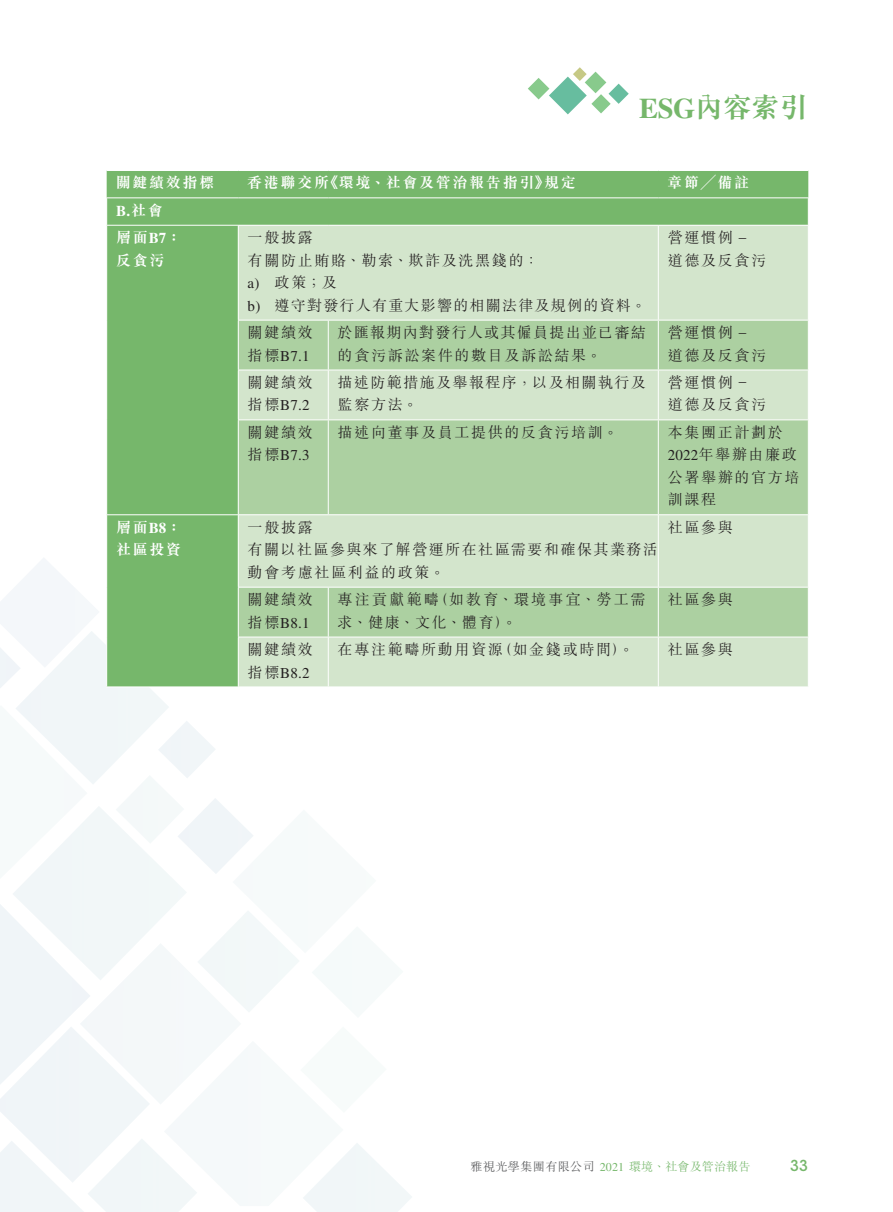
<style>
.page{position:relative;width:893px;height:1212px;background:#fff}
.page>*{position:absolute;margin:0;border:0;box-sizing:border-box;transform-origin:0 0}
.t1{font:700 28.5px "M Sung HK";color:#76b76b}
._01_Body_Text{font:300 15px/22.5px "M Sung HK";letter-spacing:.11em;color:#231f20}
._11_P0{font:300 15px/22.5px "M Sung HK";letter-spacing:.11em;color:#231f20}
._01_Body_Text-2{font:300 15px/22.5px "M Sung HK";letter-spacing:.085em;color:#231f20}
._01_Body_Text-3{font:300 15px/22.5px "M Sung HK";letter-spacing:.15em;color:#231f20}
._15_Table_Stub{font:700 15px/22.5px "M Sung HK";letter-spacing:.11em;color:#fff}
._01_Body_Text-4{font:700 15px "M Sung HK";letter-spacing:.11em;color:#fff}
._11_P0-2{font:700 15px "M Sung HK";color:#fff}
._15_Table_Stub-2{font:700 15px "Times LT Std";color:#fff}
.t2{font:500 15px "ITC Avant Garde Std";color:#76b76b}
.t3{font:300 12px "M Sung HK";letter-spacing:.035em;color:#57585a}
.s1{font-family:"Times LT Std"}
.s2{font-family:"M Sung HK"}
.s3{font-family:"Times LT Std";font-weight:400}
.s4{font-family:"Times LT Std";font-weight:400;color:#76b76b}
.s5{color:#76b76b}
</style>
<div class="page">
<svg style="left:0;top:558px;width:412px;height:654px"></svg>
<svg style="left:528px;top:67px;width:101px;height:47px"></svg>
<div style="left:107px;top:171px;width:701px;height:515px;background:#76b76b"></div>
<div style="left:239px;top:226px;width:569px;height:460px;background:#d3e5cc"></div>
<svg style="left:239px;top:321px;width:569px;height:316px;background:#bbd8b2"></svg>
<hr style="left:106px;top:197px;width:132px;height:1px;background:#fff">
<hr style="left:238px;top:197px;width:90px;height:1px;background:#fff">
<hr style="left:328px;top:197px;width:330px;height:1px;background:#fff">
<hr style="left:658px;top:197px;width:151px;height:1px;background:#fff">
<hr style="left:328px;top:320px;width:1px;height:50px;background:#fff">
<hr style="left:658px;top:320px;width:1px;height:50px;background:#fff">
<hr style="left:238px;top:370px;width:90px;height:1px;background:#fff">
<hr style="left:328px;top:370px;width:330px;height:1px;background:#fff">
<hr style="left:328px;top:370px;width:1px;height:49px;background:#fff">
<hr style="left:658px;top:370px;width:151px;height:1px;background:#fff">
<hr style="left:658px;top:370px;width:1px;height:49px;background:#fff">
<hr style="left:238px;top:419px;width:90px;height:1px;background:#fff">
<hr style="left:328px;top:419px;width:330px;height:1px;background:#fff">
<hr style="left:328px;top:420px;width:1px;height:94px;background:#fff">
<hr style="left:658px;top:419px;width:151px;height:1px;background:#fff">
<hr style="left:658px;top:420px;width:1px;height:94px;background:#fff">
<hr style="left:328px;top:587px;width:1px;height:50px;background:#fff">
<hr style="left:658px;top:587px;width:1px;height:50px;background:#fff">
<hr style="left:238px;top:637px;width:90px;height:1px;background:#fff">
<hr style="left:328px;top:637px;width:330px;height:1px;background:#fff">
<hr style="left:328px;top:637px;width:1px;height:49px;background:#fff">
<hr style="left:658px;top:637px;width:151px;height:1px;background:#fff">
<hr style="left:658px;top:637px;width:1px;height:49px;background:#fff">
<hr style="left:238px;top:686px;width:90px;height:1px;background:#fff">
<hr style="left:328px;top:686px;width:330px;height:1px;background:#fff">
<hr style="left:238px;top:320px;width:90px;height:1px;background:#fff">
<hr style="left:328px;top:320px;width:330px;height:1px;background:#fff">
<hr style="left:238px;top:226px;width:1px;height:94px;background:#fff">
<hr style="left:238px;top:320px;width:1px;height:50px;background:#fff">
<hr style="left:238px;top:370px;width:1px;height:49px;background:#fff">
<hr style="left:238px;top:420px;width:1px;height:94px;background:#fff">
<hr style="left:658px;top:226px;width:1px;height:94px;background:#fff">
<hr style="left:658px;top:320px;width:151px;height:1px;background:#fff">
<hr style="left:658px;top:514px;width:151px;height:1px;background:#fff">
<hr style="left:658px;top:587px;width:151px;height:1px;background:#fff">
<hr style="left:238px;top:514px;width:90px;height:1px;background:#fff">
<hr style="left:328px;top:514px;width:330px;height:1px;background:#fff">
<hr style="left:658px;top:515px;width:1px;height:72px;background:#fff">
<hr style="left:238px;top:587px;width:90px;height:1px;background:#fff">
<hr style="left:328px;top:587px;width:330px;height:1px;background:#fff">
<hr style="left:106px;top:514px;width:132px;height:1px;background:#fff">
<hr style="left:106px;top:515px;width:1px;height:72px;background:#fff">
<hr style="left:238px;top:515px;width:1px;height:72px;background:#fff">
<hr style="left:106px;top:587px;width:1px;height:50px;background:#fff">
<hr style="left:238px;top:587px;width:1px;height:50px;background:#fff">
<hr style="left:106px;top:637px;width:1px;height:49px;background:#fff">
<hr style="left:238px;top:637px;width:1px;height:49px;background:#fff">
<hr style="left:106px;top:686px;width:132px;height:1px;background:#fff">
<hr style="left:106px;top:225px;width:132px;height:1px;background:#fff">
<hr style="left:238px;top:225px;width:90px;height:1px;background:#fff">
<hr style="left:328px;top:225px;width:330px;height:1px;background:#fff">
<hr style="left:658px;top:225px;width:151px;height:1px;background:#fff">
<h1 class="t1" style="left:639px;top:93px;width:170px"><span class="s1">ESG</span>內容索引</h1>
<p class="_15_Table_Stub" style="left:116px;top:171px;width:100px">關鍵績效指標</p>
<p class="_01_Body_Text-4" style="left:247px;top:175px;width:330px">香港聯交所《環境、社會及管治報告指引》規定</p>
<p class="_11_P0-2" style="left:667px;top:175px;width:83px">章節╱備註</p>
<p class="_15_Table_Stub-2" style="left:116px;top:202px;width:48px">B.<span class="s2">社會</span></p>
<p class="_15_Table_Stub" style="left:116px;top:226px;width:67px">層面<span class="s1">B7</span>：反貪污</p>
<p class="_01_Body_Text" style="left:248px;top:225px;width:67px">一般披露</p>
<p class="_11_P0" style="left:668px;top:225px;width:100px">營運慣例 <span class="s3">–<br></span>道德及反貪污</p>
<p class="_01_Body_Text" style="left:248px;top:248px;width:293px">有關防止賄賂、勒索、欺詐及洗黑錢的：</p>
<p class="_01_Body_Text" style="left:248px;top:270px;width:91px"><span class="s3">a)</span> 政策；及</p>
<p class="_01_Body_Text-2" style="left:248px;top:293px;width:400px"><span class="s3">b)</span> 遵守對發行人有重大影響的相關法律及規例的資料。</p>
<p class="_01_Body_Text" style="left:248px;top:320px;width:67px">關鍵績效指標<span class="s3">B7.1</span></p>
<p class="_01_Body_Text-2" style="left:338px;top:320px;width:310px">於匯報期內對發行人或其僱員提出並已審結的貪污訴訟案件的數目及訴訟結果。</p>
<p class="_11_P0" style="left:668px;top:320px;width:100px">營運慣例 <span class="s3">–<br></span>道德及反貪污</p>
<p class="_01_Body_Text" style="left:248px;top:370px;width:67px">關鍵績效指標<span class="s3">B7.2</span></p>
<p class="_01_Body_Text" style="left:338px;top:370px;width:310px">描述防範措施及舉報程序，以及相關執行及監察方法。</p>
<p class="_11_P0" style="left:668px;top:370px;width:100px">營運慣例 <span class="s3">–<br></span>道德及反貪污</p>
<p class="_01_Body_Text" style="left:248px;top:420px;width:67px">關鍵績效指標<span class="s3">B7.3</span></p>
<p class="_01_Body_Text" style="left:338px;top:420px;width:282px">描述向董事及員工提供的反貪污培訓。</p>
<p class="_11_P0" style="left:668px;top:420px;width:133px">本集團正計劃於<br><span class="s3">2022</span>年舉辦由廉政公署舉辦的官方培訓課程</p>
<p class="_15_Table_Stub" style="left:116px;top:516px;width:67px">層面<span class="s1">B8</span>：社區投資</p>
<p class="_01_Body_Text" style="left:248px;top:515px;width:67px">一般披露</p>
<p class="_01_Body_Text" style="left:248px;top:537px;width:412px">有關以社區參與來了解營運所在社區需要和確保其業務活動會考慮社區利益的政策。</p>
<p class="_11_P0" style="left:668px;top:515px;width:67px">社區參與</p>
<p class="_01_Body_Text" style="left:248px;top:587px;width:67px">關鍵績效指標<span class="s3">B8.1</span></p>
<p class="_01_Body_Text-3" style="left:338px;top:587px;width:310px">專注貢獻範疇（如教育、環境事宜、勞工需求、健康、文化、體育）。</p>
<p class="_11_P0" style="left:668px;top:587px;width:67px">社區參與</p>
<p class="_01_Body_Text" style="left:248px;top:637px;width:67px">關鍵績效指標<span class="s3">B8.2</span></p>
<p class="_01_Body_Text" style="left:338px;top:637px;width:298px">在專注範疇所動用資源（如金錢或時間）。</p>
<p class="_11_P0" style="left:668px;top:637px;width:67px">社區參與</p>
<p class="t3" style="left:471px;top:1158px;width:281px">雅視光學集團有限公司 <span class="s4">2021</span> <span class="s5">環境、社會及管治報告</span></p>
<p class="t2" style="left:790px;top:1156px;width:19px">33</p>
</div>
